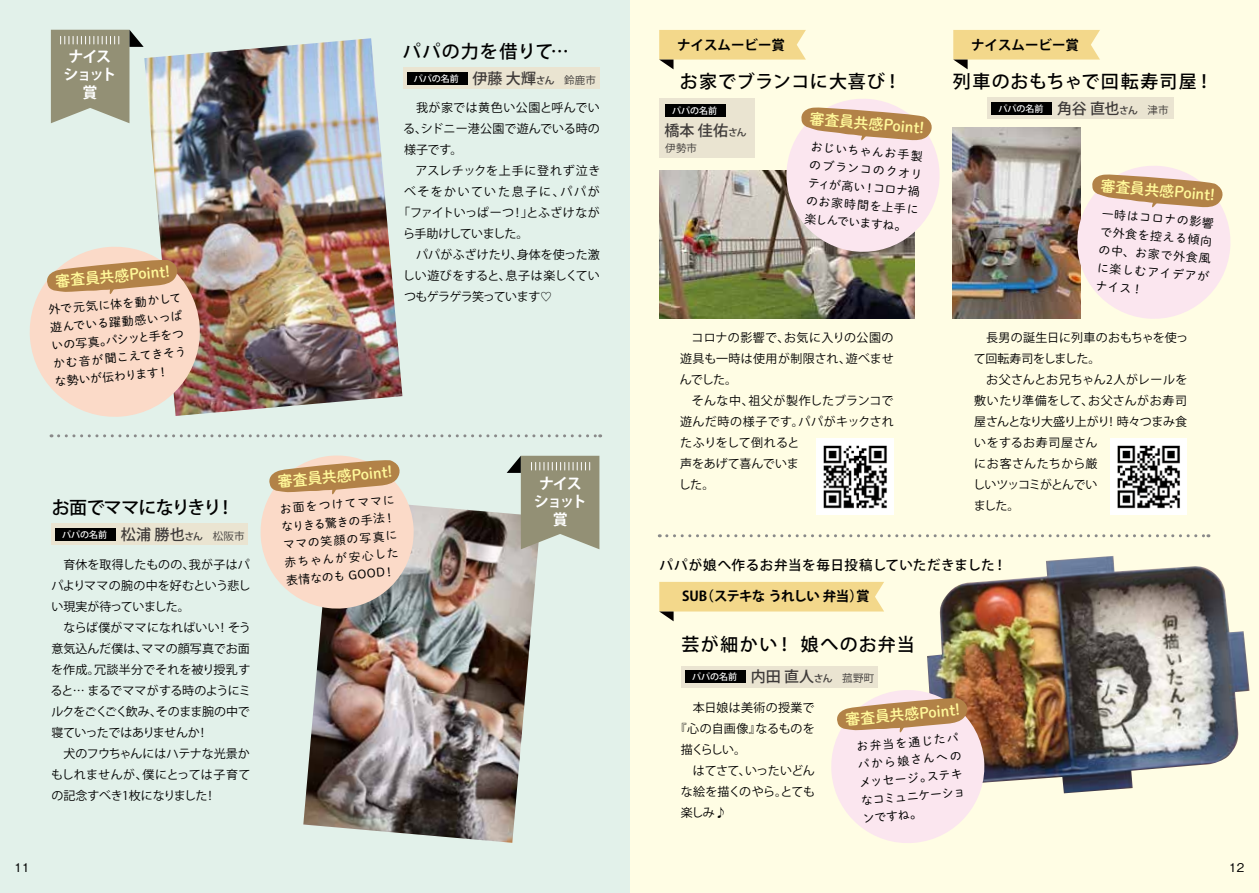
<style>
.page{position:relative;width:1259px;height:893px;background:#fff}
.page>*{position:absolute;margin:0;border:0;box-sizing:border-box;transform-origin:0 0}
.t1{font:500 18px "Koz Go Pro";letter-spacing:.05em;color:#000}
.t2{font:500 18px "Koz Go Pro";letter-spacing:.07em;color:#000}
.t3{font:500 18px "Koz Go Pro";letter-spacing:-.045em;color:#000}
.t4{font:15px "P Shuei M Go Std B";color:#fff899}
.t5{font:700 15px/18px "Koz Go Pro";letter-spacing:-.105em;color:#fff;text-align:center}
.t6{font:500 15px "Koz Go Pro";color:#3e3a39}
.t7{font:500 13.5px "Koz Go Pro";letter-spacing:.035em;color:#000}
.t8{font:700 13.5px "Koz Go Pro";letter-spacing:-.05em;color:#000}
.t9{font:700 13.5px "Koz Go Pro";color:#000}
.t10{font:12px/21px "Koz Go Pro";color:#000;text-align:justify}
.t11{font:12px/18px "P Shuei M Go Std L";color:#000;text-align:justify}
.t12{font:12px "Koz Go Pro";letter-spacing:-.05em;color:#000}
.t13{font:12px "Koz Go Pro";letter-spacing:.02em;color:#000}
.t14{font:12px "Koz Go Pro";letter-spacing:.055em;color:#000}
.t15{font:12px "Koz Go Pro";letter-spacing:.14em;color:#000}
.t16{font:12px "Koz Go Pro";letter-spacing:-.035em;color:#000}
.t17{font:12px "Koz Go Pro";letter-spacing:.03em;color:#000}
.t18{font:500 12px "Gothic BBB Pr 6 N";color:#000}
.t19{font:10.5px "Koz Go Pro";color:#3e3a39}
.t20{font:500 9px "Koz Go Pro";color:#fff}
.s1{font-size:15px;color:#3e3a39}
.s2{font-size:9.75px;color:#3e3a39}
.s3{font-weight:400;font-size:10.5px;color:#3e3a39}
.s4{font-size:9.75px}
</style>
<div class="page">
<div style="left:629px;top:0;width:630px;height:893px;background:#fffde4"></div>
<div style="left:0;top:0;width:629px;height:893px;background:#e2f1ea"></div>
<img style="left:952px;top:128px;width:128px;height:191px">
<svg style="left:667px;top:534px;width:542px;height:3px"></svg>
<div style="left:659px;top:98px;width:95px;height:59px;background:#eae4d1"></div>
<svg style="left:659px;top:582px;width:225px;height:39px"></svg>
<svg style="left:659px;top:30px;width:147px;height:39px"></svg>
<svg style="left:953px;top:30px;width:147px;height:39px"></svg>
<svg style="left:59px;top:434px;width:542px;height:3px"></svg>
<img style="left:144px;top:38px;width:258px;height:376px">
<svg style="left:51px;top:30px;width:93px;height:93px"></svg>
<img style="left:303px;top:505px;width:235px;height:338px">
<img style="left:817px;top:438px;width:76px;height:77px">
<img style="left:1110px;top:438px;width:76px;height:77px">
<img style="left:927px;top:556px;width:322px;height:237px">
<img style="left:659px;top:170px;width:255px;height:149px">
<div style="left:665px;top:104px;width:60px;height:13px;background:#000"></div>
<div style="left:403px;top:68px;width:196px;height:21px;background:#eae4d1"></div>
<div style="left:407px;top:72px;width:60px;height:13px;background:#000"></div>
<svg style="left:30px;top:243px;width:174px;height:174px;background:#e5c8b3"></svg>
<svg style="left:260px;top:455px;width:157px;height:157px"></svg>
<svg style="left:828px;top:687px;width:159px;height:156px"></svg>
<div style="left:51px;top:523px;width:197px;height:22px;background:#eae4d1"></div>
<div style="left:55px;top:528px;width:60px;height:12px;background:#000"></div>
<svg style="left:507px;top:456px;width:92px;height:93px;background:#a09f89"></svg>
<div style="left:681px;top:666px;width:197px;height:21px;background:#eae4d1"></div>
<div style="left:685px;top:670px;width:60px;height:13px;background:#000"></div>
<svg style="left:783px;top:99px;width:157px;height:156px;background:#e8d3ce"></svg>
<svg style="left:1074px;top:162px;width:156px;height:157px"></svg>
<div style="left:987px;top:98px;width:187px;height:21px;background:#eae4d1"></div>
<div style="left:991px;top:102px;width:60px;height:13px;background:#000"></div>
<p class="t5" style="left:63px;top:49px;width:55px">ナイスショット賞</p>
<p class="t4" style="left:55px;top:270px;width:116px;rotate:-5deg">審査員共感Point!</p>
<p class="t11" style="left:48px;top:300px;width:136px;rotate:-5deg">外で元気に体を動かして遊んでいる躍動感いっぱいの写真。パシッと手をつかむ音が聞こえてきそうな勢いが伝わります！</p>
<h1 class="t1" style="left:403px;top:40px;width:168px">パパの力を借りて…</h1>
<p class="t20" style="left:414px;top:73px;width:184px">パパの名前 <span class="s1">伊藤 大輝</span><span class="s2">さん　</span><span class="s3">鈴鹿市</span></p>
<p class="t10" style="left:403px;top:98px;width:198px;text-indent:13px">我が家では黄色い公園と呼んでいる、シドニー港公園で遊んでいる時の様子です。</p>
<p class="t14" style="left:415px;top:163px;width:186px">アスレチックを上手に登れず泣き</p>
<p class="t15" style="left:404px;top:184px;width:197px">べそをかいていた息子に、パパが</p>
<p class="t10" style="left:398px;top:203px;width:203px">「ファイトいっぱーつ！」とふざけなが</p>
<p class="t12" style="left:403px;top:226px;width:127px">ら手助けしていました。</p>
<p class="t10" style="left:416px;top:245px;width:185px">パパがふざけたり、身体を使った激</p>
<p class="t13" style="left:403px;top:268px;width:199px">しい遊びをすると、息子は楽しくてい</p>
<p class="t12" style="left:404px;top:289px;width:150px">つもゲラゲラ笑っています♡</p>
<h1 class="t3" style="left:52px;top:496px;width:184px">お面でママになりきり！</h1>
<p class="t20" style="left:62px;top:528px;width:184px">パパの名前 <span class="s1">松浦 勝也</span><span class="s2">さん　</span><span class="s3">松阪市</span></p>
<p class="t10" style="left:51px;top:554px;width:201px;text-indent:12px">育休を取得したものの、我が子はパパよりママの腕の中を好むという悲しい現実が待っていました。</p>
<p class="t10" style="left:51px;top:617px;width:202px;text-indent:13px">ならば僕がママになればいい！ そう意気込んだ僕は、ママの顔写真でお面を作成。冗談半分でそれを被り授乳すると… まるでママがする時のようにミルクをごくごく飲み、そのまま腕の中で寝ていったではありませんか！</p>
<p class="t10" style="left:51px;top:743px;width:201px;text-indent:12px">犬のフウちゃんにはハテナな光景かもしれませんが、僕にとっては子育ての記念すべき1枚になりました！</p>
<p class="t4" style="left:277px;top:470px;width:116px;rotate:-5deg">審査員共感Point!</p>
<p class="t11" style="left:279px;top:500px;width:117px;rotate:-5deg">お面をつけてママになりきる驚きの手法！ママの笑顔の写真に赤ちゃんが安心した表情なのも GOOD！</p>
<p class="t5" style="left:534px;top:475px;width:55px">ナイスショット賞</p>
<p class="t9" style="left:677px;top:36px;width:109px">ナイスムービー賞</p>
<p class="t9" style="left:971px;top:36px;width:109px">ナイスムービー賞</p>
<h1 class="t1" style="left:680px;top:70px;width:223px">お家でブランコに大喜び！</h1>
<p class="t20" style="left:672px;top:105px;width:46px">パパの名前</p>
<p class="t6" style="left:664px;top:121px;width:84px">橋本 佳佑<span class="s4">さん</span></p>
<p class="t19" style="left:665px;top:141px;width:33px">伊勢市</p>
<p class="t4" style="left:810px;top:107px;width:116px;rotate:5deg">審査員共感Point!</p>
<p class="t11" style="left:811px;top:137px;width:115px;rotate:5deg">おじいちゃんお手製のブランコのクオリティが高い！コロナ禍のお家時間を上手に楽しんでいますね。</p>
<p class="t10" style="left:680px;top:328px;width:215px;text-indent:12px">コロナの影響で、お気に入りの公園の遊具も一時は使用が制限され、遊べませんでした。</p>
<p class="t10" style="left:679px;top:391px;width:216px;text-align:left;text-indent:13px">そんな中、祖父が製作したブランコで遊んだ時の様子です。パパがキックされたふりをして倒れると<br>声をあげて喜んでいま<br>した。</p>
<h1 class="t1" style="left:953px;top:70px;width:262px">列車のおもちゃで回転寿司屋！</h1>
<p class="t20" style="left:998px;top:103px;width:172px">パパの名前 <span class="s1">角谷 直也</span><span class="s2">さん　</span><span class="s3">津市</span></p>
<p class="t4" style="left:1101px;top:174px;width:116px;rotate:5deg">審査員共感Point!</p>
<p class="t11" style="left:1102px;top:204px;width:114px;rotate:5deg">一時はコロナの影響で外食を控える傾向の中、お家で外食風に楽しむアイデアがナイス！</p>
<p class="t10" style="left:974px;top:328px;width:216px;text-indent:12px">長男の誕生日に列車のおもちゃを使って回転寿司をしました。</p>
<p class="t10" style="left:973px;top:370px;width:216px;text-align:left;text-indent:13px">お父さんとお兄ちゃん2人がレールを敷いたり準備をして、お父さんがお寿司屋さんとなり大盛り上がり！ 時々つまみ食いをするお寿司屋さん<br>にお客さんたちから厳<br>しいツッコミがとんでい<br>ました。</p>
<p class="t7" style="left:659px;top:557px;width:348px">パパが娘へ作るお弁当を毎日投稿していただきました！</p>
<p class="t8" style="left:682px;top:588px;width:189px">SUB（ステキな うれしい 弁当）賞</p>
<h1 class="t2" style="left:681px;top:632px;width:235px">芸が細かい！ 娘へのお弁当</h1>
<p class="t20" style="left:692px;top:671px;width:184px">パパの名前 <span class="s1">内田 直人</span><span class="s2">さん　</span><span class="s3">菰野町</span></p>
<p class="t17" style="left:693px;top:700px;width:123px">本日娘は美術の授業で</p>
<p class="t10" style="left:675px;top:719px;width:142px">『心の自画像』なるものを</p>
<p class="t10" style="left:681px;top:740px;width:67px">描くらしい。</p>
<p class="t12" style="left:693px;top:763px;width:123px">はてさて、いったいどん</p>
<p class="t16" style="left:681px;top:784px;width:136px">な絵を描くのやら。とても</p>
<p class="t10" style="left:681px;top:803px;width:48px">楽しみ♪</p>
<p class="t4" style="left:844px;top:708px;width:116px;rotate:-5deg">審査員共感Point!</p>
<p class="t11" style="left:855px;top:737px;width:106px;text-align:left;rotate:-5deg">お弁当を通じたパパから娘さんへのメッセージ。ステキなコミュニケーションですね。</p>
<p class="t18" style="left:15px;top:858px;width:17px">11</p>
<p class="t18" style="left:1229px;top:858px;width:17px">12</p>
</div>
